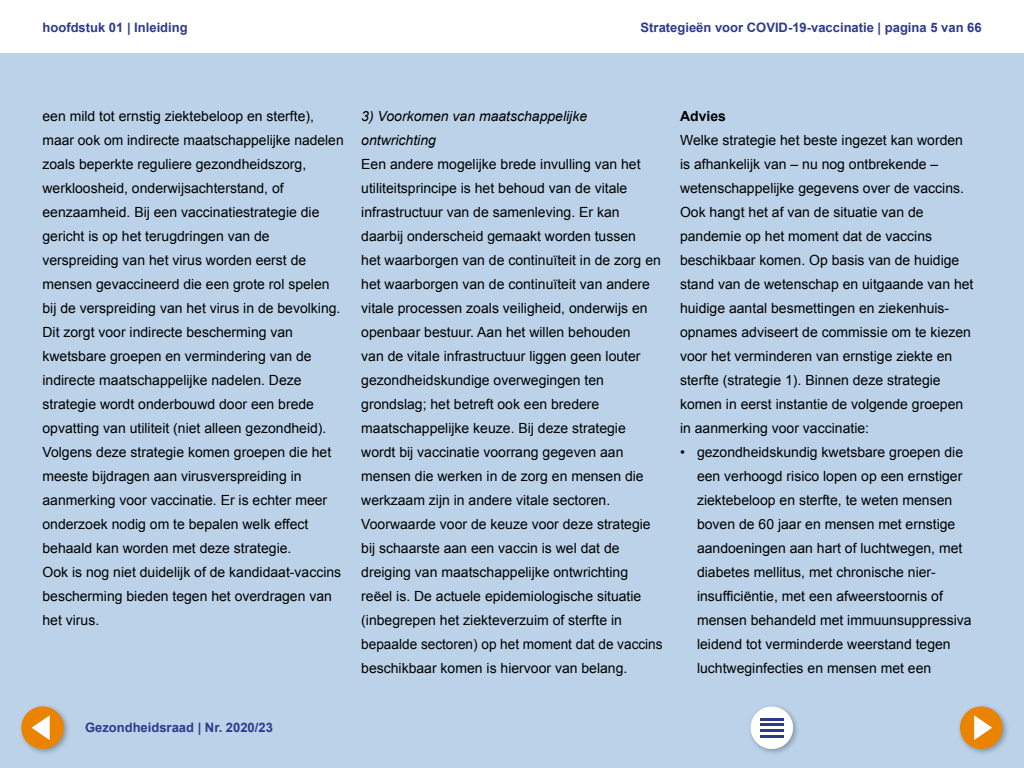
<style>
.page{position:relative;width:1024px;height:768px;background:#fff}
.page>*{position:absolute;margin:0;border:0;box-sizing:border-box;transform-origin:0 0}
.Plat_z_ruimte{font:14px/24px "Arial";color:#000}
.Kop_z_nr_Cursief{font:italic 14px/24px "Arial";color:#000}
.Kop_z_nr_vet{font:700 14px "Arial";color:#000}
.t1{font:700 13px "Arial";color:#2d3a8c}
</style>
<div class="page">
<div style="left:0;top:54px;width:1024px;height:714px;background:#bbd2e8"></div>
<div style="left:18px;top:703px;width:53px;height:53px;background:#000;opacity:.3"></div>
<div style="left:21px;top:706px;width:43px;height:43px;background:#e98300;border-radius:50%"></div>
<svg style="left:32px;top:715px;width:18px;height:25px"></svg>
<div style="left:747px;top:703px;width:53px;height:53px;background:#000;opacity:.3"></div>
<div style="left:751px;top:707px;width:42px;height:42px;background:#fff;border-radius:50%"></div>
<hr style="left:760px;top:718px;width:24px;height:2px;background:#2d3a8c">
<hr style="left:760px;top:724px;width:24px;height:2px;background:#2d3a8c">
<hr style="left:760px;top:730px;width:24px;height:2px;background:#2d3a8c">
<hr style="left:760px;top:735px;width:24px;height:2px;background:#2d3a8c">
<div style="left:957px;top:703px;width:53px;height:53px;background:#000;opacity:.3"></div>
<div style="left:960px;top:706px;width:43px;height:43px;background:#e98300;border-radius:50%"></div>
<svg style="left:974px;top:715px;width:18px;height:25px"></svg>
<p class="t1" style="left:43px;top:19px;width:147px">hoofdstuk 01 | Inleiding</p>
<p class="t1" style="left:641px;top:19px;width:343px">Strategieën voor COVID-19-vaccinatie | pagina 5 van 66</p>
<p class="Plat_z_ruimte" style="left:43px;top:104px;width:303px">een mild tot ernstig ziektebeloop en sterfte), maar ook om indirecte maatschappelijke nadelen zoals beperkte reguliere gezondheidszorg, werkloosheid, onderwijsachterstand, of eenzaamheid. Bij een vaccinatiestrategie die gericht is op het terugdringen van de verspreiding van het virus worden eerst de mensen gevaccineerd die een grote rol spelen bij de verspreiding van het virus in de bevolking.<br>Dit zorgt voor indirecte bescherming van kwetsbare groepen en vermindering van de indirecte maatschappelijke nadelen. Deze strategie wordt onderbouwd door een brede opvatting van utiliteit (niet alleen gezondheid).<br>Volgens deze strategie komen groepen die het meeste bijdragen aan virusverspreiding in aanmerking voor vaccinatie. Er is echter meer onderzoek nodig om te bepalen welk effect behaald kan worden met deze strategie.<br>Ook is nog niet duidelijk of de kandidaat-vaccins bescherming bieden tegen het overdragen van het virus.</p>
<h3 class="Kop_z_nr_Cursief" style="left:361px;top:104px;width:227px">3) Voorkomen van maatschappelijke ontwrichting</h3>
<p class="Plat_z_ruimte" style="left:361px;top:152px;width:303px">Een andere mogelijke brede invulling van het utiliteitsprincipe is het behoud van de vitale infrastructuur van de samenleving. Er kan daarbij onderscheid gemaakt worden tussen<br>het waarborgen van de continuïteit in de zorg en het waarborgen van de continuïteit van andere vitale processen zoals veiligheid, onderwijs en openbaar bestuur. Aan het willen behouden<br>van de vitale infrastructuur liggen geen louter gezondheidskundige overwegingen ten grondslag; het betreft ook een bredere maatschappelijke keuze. Bij deze strategie wordt bij vaccinatie voorrang gegeven aan mensen die werken in de zorg en mensen die werkzaam zijn in andere vitale sectoren.<br>Voorwaarde voor de keuze voor deze strategie bij schaarste aan een vaccin is wel dat de dreiging van maatschappelijke ontwrichting reëel is. De actuele epidemiologische situatie (inbegrepen het ziekteverzuim of sterfte in bepaalde sectoren) op het moment dat de vaccins beschikbaar komen is hiervoor van belang.</p>
<h2 class="Kop_z_nr_vet" style="left:680px;top:107px;width:47px">Advies</h2>
<p class="Plat_z_ruimte" style="left:680px;top:128px;width:295px">Welke strategie het beste ingezet kan worden is afhankelijk van – nu nog ontbrekende – wetenschappelijke gegevens over de vaccins.<br>Ook hangt het af van de situatie van de pandemie op het moment dat de vaccins beschikbaar komen. Op basis van de huidige stand van de wetenschap en uitgaande van het huidige aantal besmettingen en ziekenhuis&shy;opnames adviseert de commissie om te kiezen voor het verminderen van ernstige ziekte en sterfte (strategie 1). Binnen deze strategie komen in eerst instantie de volgende groepen in aanmerking voor vaccinatie:</p>
<p class="Plat_z_ruimte" style="left:697px;top:440px;width:276px;text-indent:-17px">• gezondheidskundig kwetsbare groepen die een verhoogd risico lopen op een ernstiger ziektebeloop en sterfte, te weten mensen boven de 60 jaar en mensen met ernstige aandoeningen aan hart of luchtwegen, met diabetes mellitus, met chronische nier&shy;insufficiëntie, met een afweerstoornis of mensen behandeld met immuunsuppressiva leidend tot verminderde weerstand tegen luchtweginfecties en mensen met een</p>
<p class="t1" style="left:85px;top:719px;width:189px">Gezondheidsraad | Nr. 2020/23</p>
</div>
